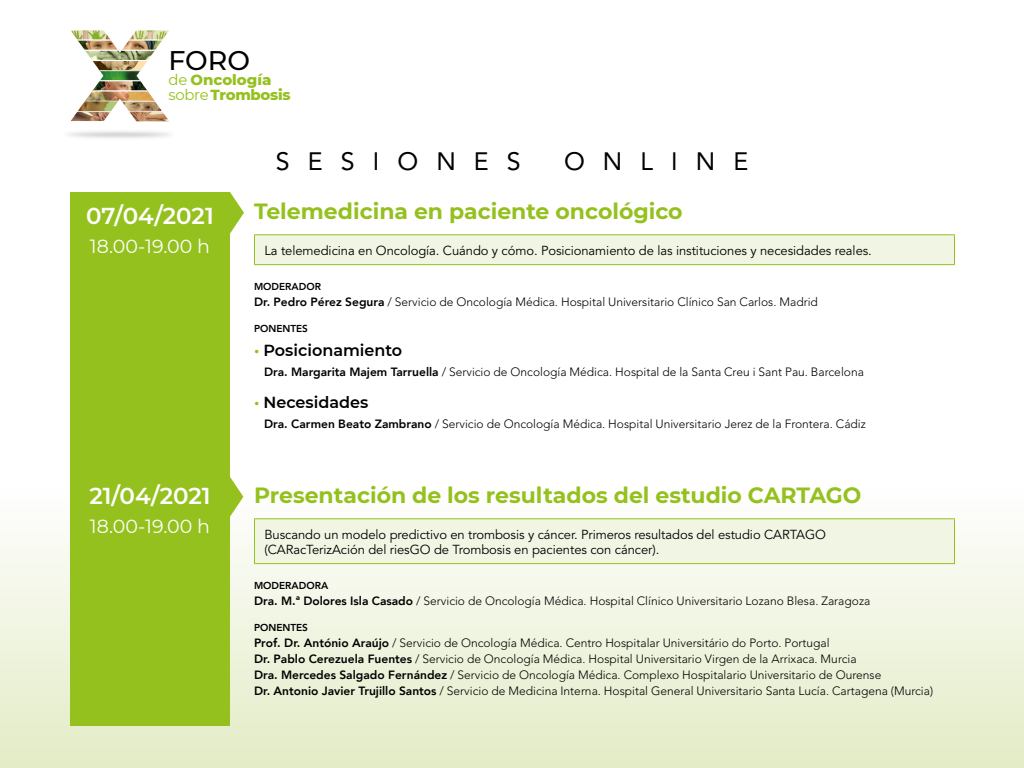
<style>
.page{position:relative;width:1024px;height:768px;background:#fff}
.page>*{position:absolute;margin:0;border:0;box-sizing:border-box;transform-origin:0 0}
.t1{font:500 26.9px "Montserrat";color:#000}
.t2{font:25px "Avenir LT Std";letter-spacing:.725em;color:#000}
.t3{font:600 23px "Montserrat";color:#fff}
.t4{font:700 22px "Montserrat";color:#95c11f}
.t5{font:19px "Montserrat";color:#fff}
.t6{font:600 16px "Montserrat";color:#000}
.t7{font:800 14.9px/15.2px "Montserrat";letter-spacing:-.015em;color:#95c11f}
.t8{font:13px/15px "Avenir LT Std";letter-spacing:-.005em;color:#000}
.t9{font:300 12px/16px "Avenir LT Std";color:#000}
.t10{font:800 10px "Avenir LT Std";color:#000}
.s1{font-weight:400}
.s2{font-family:"Avenir";font-weight:800}
.s3{color:#95c11f}
</style>
<div class="page">
<div style="left:0;top:490px;width:1024px;height:278px;background:linear-gradient(to bottom,#fefefe,#e3ecc6)"></div>
<svg style="left:230px;top:192px;width:14px;height:42px"></svg>
<div style="left:70px;top:192px;width:160px;height:534px;background:#95c11f"></div>
<div style="left:254px;top:235px;width:700px;height:30px;background:#f1f6e4"></div>
<hr style="left:254px;top:234px;width:701px;height:1px;background:#95c11f">
<svg style="left:254px;top:235px;width:1px;height:29px"></svg>
<svg style="left:954px;top:235px;width:1px;height:29px"></svg>
<hr style="left:254px;top:264px;width:701px;height:1px;background:#95c11f">
<div style="left:254px;top:519px;width:700px;height:45px;background:#f1f6e4"></div>
<hr style="left:254px;top:518px;width:701px;height:1px;background:#95c11f">
<hr style="left:254px;top:519px;width:1px;height:44px;background:#95c11f">
<hr style="left:954px;top:519px;width:1px;height:44px;background:#95c11f">
<hr style="left:254px;top:563px;width:701px;height:1px;background:#95c11f">
<svg style="left:230px;top:477px;width:13px;height:41px"></svg>
<img style="left:70px;top:30px;width:99px;height:92px">
<img style="left:78px;top:101px;width:40px;height:10px">
<h1 class="t1" style="left:168px;top:42px;width:83px">FORO</h1>
<p class="t7" style="left:168px;top:71px;width:124px"><span class="s1">de</span> Oncología <span class="s1">sobre</span> Trombosis</p>
<h3 class="t3" style="left:86px;top:200px;width:129px">07/04/2021</h3>
<h3 class="t5" style="left:90px;top:234px;width:122px">18.00-19.00 h</h3>
<h3 class="t3" style="left:89px;top:480px;width:123px">21/04/2021</h3>
<h3 class="t5" style="left:90px;top:513px;width:122px">18.00-19.00 h</h3>
<h2 class="t2" style="left:276px;top:146px;width:247px">SESIONES</h2>
<h2 class="t2" style="left:564px;top:146px;width:186px">ONLINE</h2>
<h3 class="t4" style="left:254px;top:196px;width:430px">Telemedicina en paciente oncológico</h3>
<p class="t8" style="left:264px;top:243px;width:609px">La telemedicina en Oncología. Cuándo y cómo. Posicionamiento de las instituciones y necesidades reales.</p>
<p class="t10" style="left:254px;top:281px;width:69px">MODERADOR</p>
<p class="t9" style="left:254px;top:294px;width:565px"><span class="s2">Dr. Pedro Pérez Segura</span> / Servicio de Oncología Médica. Hospital Universitario Clínico San Carlos. Madrid</p>
<p class="t10" style="left:254px;top:323px;width:56px">PONENTES</p>
<h3 class="t6" style="left:254px;top:339px;width:150px"><span class="s3">•</span> Posicionamiento</h3>
<p class="t9" style="left:264px;top:364px;width:601px"><span class="s2">Dra. Margarita Majem Tarruella</span> / Servicio de Oncología Médica. Hospital de la Santa Creu i Sant Pau. Barcelona</p>
<h3 class="t6" style="left:254px;top:391px;width:116px"><span class="s3">•</span> Necesidades</h3>
<p class="t9" style="left:264px;top:416px;width:603px"><span class="s2">Dra. Carmen Beato Zambrano</span> / Servicio de Oncología Médica. Hospital Universitario Jerez de la Frontera. Cádiz</p>
<h3 class="t4" style="left:254px;top:480px;width:609px">Presentación de los resultados del estudio CARTAGO</h3>
<p class="t8" style="left:264px;top:527px;width:563px">Buscando un modelo predictivo en trombosis y cáncer. Primeros resultados del estudio CARTAGO (CARacTerizAción del riesGO de Trombosis en pacientes con cáncer).</p>
<p class="t10" style="left:254px;top:580px;width:76px">MODERADORA</p>
<p class="t9" style="left:254px;top:593px;width:618px"><span class="s2">Dra. M.ª Dolores Isla Casado</span> / Servicio de Oncología Médica. Hospital Clínico Universitario Lozano Blesa. Zaragoza</p>
<p class="t10" style="left:254px;top:622px;width:56px">PONENTES</p>
<p class="t9" style="left:254px;top:635px;width:681px"><span class="s2">Prof. Dr. António Araújo</span> / Servicio de Oncología Médica. Centro Hospitalar Universitário do Porto. Portugal<br><span class="s2">Dr. Pablo Cerezuela Fuentes</span> / Servicio de Oncología Médica. Hospital Universitario Virgen de la Arrixaca. Murcia<br><span class="s2">Dra. Mercedes Salgado Fernández</span> / Servicio de Oncología Médica. Complexo Hospitalario Universitario de Ourense<br><span class="s2">Dr. Antonio Javier Trujillo Santos</span> / Servicio de Medicina Interna. Hospital General Universitario Santa Lucía. Cartagena (Murcia)</p>
</div>
